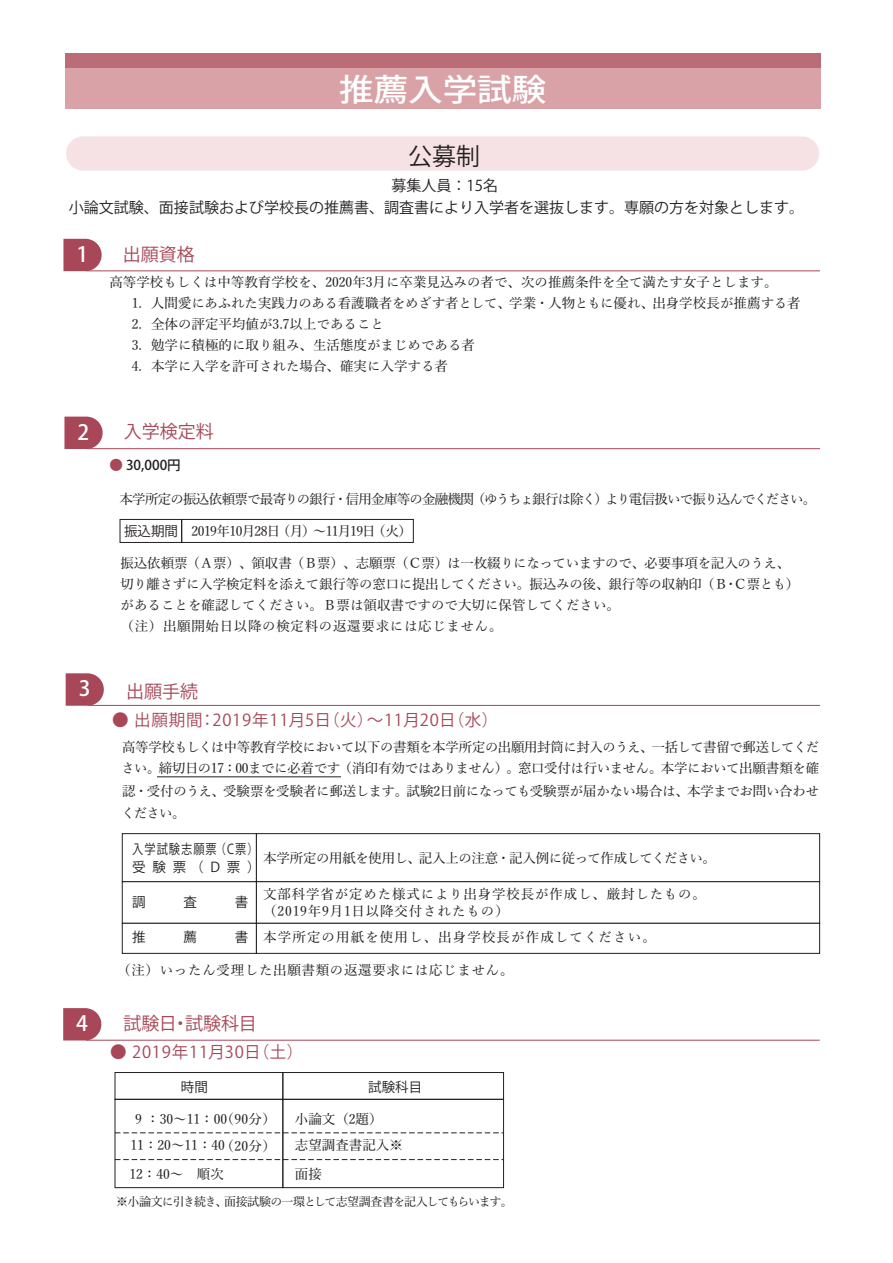
<style>
.page{position:relative;width:893px;height:1263px;background:#fff}
.page>*{position:absolute;margin:0;border:0;box-sizing:border-box;transform-origin:0 0}
.t1{font:500 31.05px "Koz Go Pro";color:#fff;scale:1.11 1}
.t2{font:24px "Koz Go Pro";color:#231f20}
.t3{font:500 21px "Koz Go Pro";color:#fff}
.t4{font:18px "Koz Go Pro";color:#a74758}
.t5{font:16.5px "Koz Go Pro";letter-spacing:.05em;color:#a74758}
.t6{font:15px/21.1px "Koz Go Pro";color:#231f20}
.t7{font:500 13.5px/21px "Yu Min";letter-spacing:-.005em;color:#231f20}
.t8{font:500 13.5px/21px "Yu Min";letter-spacing:-.03em;color:#231f20}
.t9{font:500 13.5px/22.5px "Yu Min";letter-spacing:-.025em;color:#231f20}
.t10{font:500 13.5px "Yu Min";letter-spacing:-.065em;color:#231f20}
.t11{font:500 13.5px/16.5px "Yu Min";letter-spacing:.06em;color:#231f20}
.t12{font:500 13.5px "Yu Min";letter-spacing:.08em;color:#231f20}
.t13{font:500 13.5px "Yu Min";letter-spacing:.05em;color:#231f20}
.t14{font:500 13.5px "Yu Min";letter-spacing:-.04em;color:#231f20}
.t15{font:500 13.5px/26.7px "Yu Min";letter-spacing:.025em;color:#231f20;text-align:right}
.t16{font:13.5px/18px "Koz Go Pro";letter-spacing:.09em;color:#231f20;scale:.83 1}
.t17{font:13.5px "Koz Go Pro";letter-spacing:.09em;color:#231f20}
.t18{font:500 13.5px "Koz Go Pro";color:#231f20}
.t19{font:500 12px "Yu Min";letter-spacing:-.075em;color:#231f20}
.s1{color:#a74758}
.s2{font-family:"Koz Go Pro";font-weight:400}
</style>
<div class="page">
<div style="left:66px;top:136px;width:753px;height:35px;background:#f6e2e4;border-radius:17px"></div>
<div style="left:122px;top:833px;width:135px;height:49px;background:#fff;border:1px solid #231f20"></div>
<div style="left:122px;top:881px;width:135px;height:43px;background:#fff;border:1px solid #231f20"></div>
<div style="left:256px;top:833px;width:564px;height:49px;background:#fff;border:1px solid #231f20"></div>
<div style="left:256px;top:881px;width:564px;height:43px;background:#fff;border:1px solid #231f20"></div>
<div style="left:122px;top:923px;width:135px;height:31px;background:#fff;border:1px solid #231f20"></div>
<div style="left:256px;top:923px;width:564px;height:31px;background:#fff;border:1px solid #231f20"></div>
<div style="left:120px;top:519px;width:62px;height:24px;background:#fff;border:1px solid #231f20"></div>
<div style="left:181px;top:519px;width:233px;height:24px;border:1px solid #231f20"></div>
<hr style="left:157px;top:776px;width:184px;height:1px;background:#231f20">
<hr style="left:86px;top:271px;width:734px;height:1px;background:#a74758">
<svg style="left:63px;top:239px;width:39px;height:32px"></svg>
<hr style="left:87px;top:448px;width:733px;height:1px;background:#a74758">
<svg style="left:64px;top:417px;width:39px;height:32px"></svg>
<hr style="left:88px;top:705px;width:732px;height:1px;background:#a74758">
<svg style="left:66px;top:673px;width:38px;height:33px"></svg>
<hr style="left:86px;top:1040px;width:734px;height:1px;background:#a74758">
<svg style="left:63px;top:1008px;width:38px;height:32px"></svg>
<div style="left:115px;top:1099px;width:168px;height:89px;border:1px solid #231f20"></div>
<div style="left:282px;top:1099px;width:222px;height:89px;border:1px solid #231f20"></div>
<div style="left:115px;top:1072px;width:168px;height:28px;border:1px solid #231f20"></div>
<div style="left:282px;top:1072px;width:222px;height:28px;border:1px solid #231f20"></div>
<svg style="left:115px;top:1159px;width:388px;height:1px"></svg>
<svg style="left:115px;top:1132px;width:388px;height:1px"></svg>
<div style="left:65px;top:68px;width:755px;height:41px;background:#d8a2a7"></div>
<div style="left:65px;top:53px;width:755px;height:15px;background:#bc6c76"></div>
<h1 class="t1" style="left:339px;top:69px;width:188px">推薦入学試験</h1>
<h2 class="t2" style="left:408px;top:140px;width:73px">公募制</h2>
<p class="t6" style="left:69px;top:176px;width:737px;text-indent:323px">募集人員：15名<br>小論文試験、面接試験および学校長の推薦書、調査書により入学者を選抜します。専願の方を対象とします。</p>
<h3 class="t3" style="left:76px;top:241px;width:13px">1</h3>
<h3 class="t4" style="left:123px;top:243px;width:73px">出願資格</h3>
<p class="t7" style="left:109px;top:270px;width:670px">高等学校もしくは中等教育学校を、2020年3月に卒業見込みの者で、次の推薦条件を全て満たす女子とします。</p>
<p class="t7" style="left:132px;top:291px;width:670px">1. 人間愛にあふれた実践力のある看護職者をめざす者として、学業・人物ともに優れ、出身学校長が推薦する者</p>
<p class="t7" style="left:132px;top:312px;width:254px">2. 全体の評定平均値が3.7以上であること</p>
<p class="t7" style="left:132px;top:333px;width:345px">3. 勉学に積極的に取り組み、生活態度がまじめである者</p>
<p class="t7" style="left:132px;top:354px;width:318px">4. 本学に入学を許可された場合、確実に入学する者</p>
<h3 class="t3" style="left:77px;top:418px;width:13px">2</h3>
<h3 class="t4" style="left:124px;top:420px;width:91px">入学検定料</h3>
<p class="t18" style="left:110px;top:456px;width:100px"><span class="s1">●</span> 30,000円　　</p>
<p class="t10" style="left:119px;top:487px;width:698px">本学所定の振込依頼票で最寄りの銀行・信用金庫等の金融機関（ゆうちょ銀行は除く）より電信扱いで振り込んでください。</p>
<p class="t14" style="left:124px;top:518px;width:289px"><span class="s2">振込期間</span> 2019年10月28日（月）～11月19日（火）</p>
<p class="t7" style="left:120px;top:551px;width:680px">振込依頼票（Ａ票）、領収書（Ｂ票）、志願票（Ｃ票）は一枚綴りになっていますので、必要事項を記入のうえ、切り離さずに入学検定料を添えて銀行等の窓口に提出してください。振込みの後、銀行等の収納印（Ｂ･Ｃ票とも）があることを確認してください。Ｂ票は領収書ですので大切に保管してください。<br>（注）出願開始日以降の検定料の返還要求には応じません。</p>
<h3 class="t3" style="left:79px;top:675px;width:13px">3</h3>
<h3 class="t4" style="left:126px;top:679px;width:74px">出願手続</h3>
<p class="t5" style="left:112px;top:710px;width:388px">● 出願期間：2019年11月5日（火）～11月20日（水）</p>
<p class="t8" style="left:122px;top:735px;width:699px">高等学校もしくは中等教育学校において以下の書類を本学所定の出願用封筒に封入のうえ、一括して書留で郵送してください。締切日の17：00までに必着です（消印有効ではありません）。窓口受付は行いません。本学において出願書類を確</p>
<p class="t9" style="left:121px;top:778px;width:699px">認・受付のうえ、受験票を受験者に郵送します。試験2日前になっても受験票が届かない場合は、本学までお問い合わせください。</p>
<p class="t16" style="left:132px;top:840px;width:156px">入学試験志願票（C票）受験票（D票）</p>
<p class="t17" style="left:132px;top:893px;width:118px">調　査　書</p>
<p class="t8" style="left:263px;top:846px;width:454px">本学所定の用紙を使用し、記入上の注意・記入例に従って作成してください。</p>
<p class="t11" style="left:263px;top:884px;width:444px">文部科学省が定めた様式により出身学校長が作成し、厳封したもの。（2019年9月1日以降交付されたもの）</p>
<p class="t12" style="left:132px;top:925px;width:525px"><span class="s2">推 　 薦 　 書</span> 本学所定の用紙を使用し、出身学校長が作成してください。</p>
<p class="t13" style="left:117px;top:957px;width:398px">（注）いったん受理した出願書類の返還要求には応じません。</p>
<h3 class="t3" style="left:76px;top:1010px;width:13px">4</h3>
<h3 class="t4" style="left:124px;top:1011px;width:135px">試験日・試験科目</h3>
<p class="t5" style="left:110px;top:1041px;width:195px">● 2019年11月30日（土）</p>
<p class="t17" style="left:181px;top:1079px;width:28px">時間</p>
<p class="t17" style="left:368px;top:1079px;width:55px">試験科目</p>
<p class="t15" style="left:135px;top:1104px;width:142px">9 ：30～11：00　（90分）（20分）</p>
<p class="t7" style="left:295px;top:1107px;width:89px">小論文（2題）</p>
<p class="t7" style="left:131px;top:1133px;width:109px">11：20～11：40　</p>
<p class="t7" style="left:295px;top:1129px;width:109px;line-height:29.2px">志望調査書記入※面接</p>
<p class="t19" style="left:116px;top:1190px;width:398px">※小論文に引き続き、面接試験の一環として志望調査書を記入してもらいます。</p>
<p class="t7" style="left:129px;top:1162px;width:96px">12：40～　順次</p>
</div>
